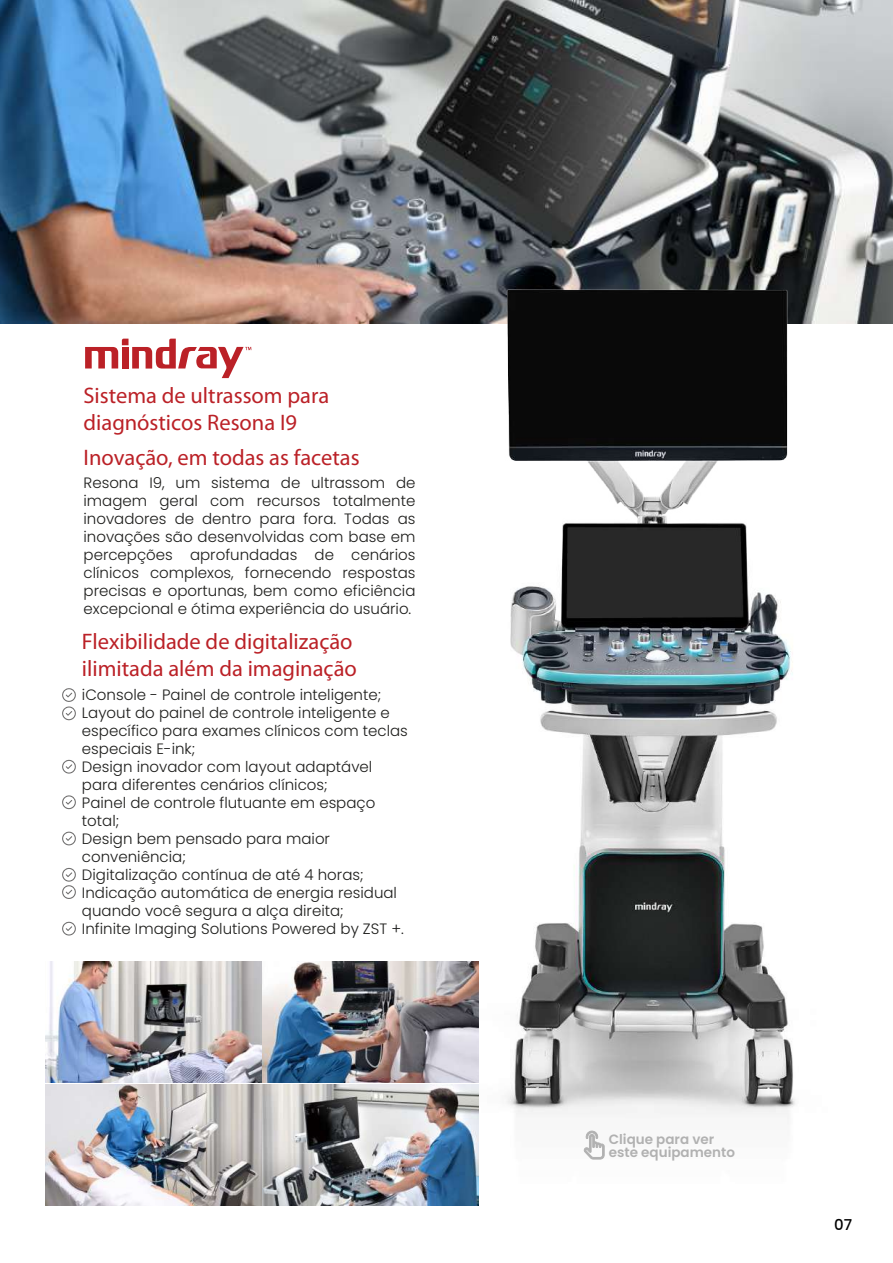
<style>
.page{position:relative;width:893px;height:1263px;background:#fff}
.page>*{position:absolute;margin:0;border:0;box-sizing:border-box;transform-origin:0 0}
.t1{font:22.5px/27px "Myriad Pro";color:#bb2127}
.t2{font:300 15px/18px "Poppins";color:#1d1d1b;text-align:justify}
.t3{font:500 15px "Poppins";color:#000}
.t4{font:600 13.5px/13.5px "Poppins";color:#b1b1b1}
</style>
<div class="page">
<img style="left:0;top:0;width:893px;height:323px">
<img style="left:309px;top:162px;width:584px;height:1022px">
<img style="left:46px;top:961px;width:215px;height:245px">
<img style="left:263px;top:961px;width:215px;height:245px">
<svg style="left:85px;top:339px;width:166px;height:39px"></svg>
<svg style="left:62px;top:688px;width:14px;height:32px"></svg>
<svg style="left:62px;top:760px;width:14px;height:14px"></svg>
<svg style="left:62px;top:795px;width:14px;height:14px"></svg>
<svg style="left:62px;top:832px;width:14px;height:13px"></svg>
<svg style="left:62px;top:868px;width:14px;height:31px"></svg>
<svg style="left:62px;top:922px;width:14px;height:13px"></svg>
<svg style="left:583px;top:1130px;width:22px;height:29px"></svg>
<h1 class="t1" style="left:84px;top:381px;width:247px">Sistema de ultrassom para diagnósticos Resona I9</h1>
<h1 class="t1" style="left:84px;top:443px;width:278px">Inovação, em todas as facetas</h1>
<p class="t2" style="left:84px;top:473px;width:333px">Resona I9, um sistema de ultrassom de imagem geral com recursos totalmente inovadores de dentro para fora. Todas as inovações são desenvolvidas com base em percepções aprofundadas de cenários clínicos complexos, fornecendo respostas precisas e oportunas, bem como eficiência excepcional e ótima experiência do usuário.</p>
<h1 class="t1" style="left:82px;top:628px;width:276px">Flexibilidade de digitalização ilimitada além da imaginação</h1>
<p class="t2" style="left:82px;top:685px;width:327px;text-align:left">iConsole - Painel de controle inteligente; Layout do painel de controle inteligente e específico para exames clínicos com teclas especiais E-ink;<br>Design inovador com layout adaptável para diferentes cenários clínicos;<br>Painel de controle flutuante em espaço total;<br>Design bem pensado para maior conveniência;<br>Digitalização contínua de até 4 horas; Indicação automática de energia residual quando você segura a alça direita;<br>Infinite Imaging Solutions Powered by ZST +.</p>
<p class="t4" style="left:609px;top:1132px;width:128px">Clique para ver este equipamento</p>
<p class="t3" style="left:834px;top:1216px;width:20px">07</p>
</div>
